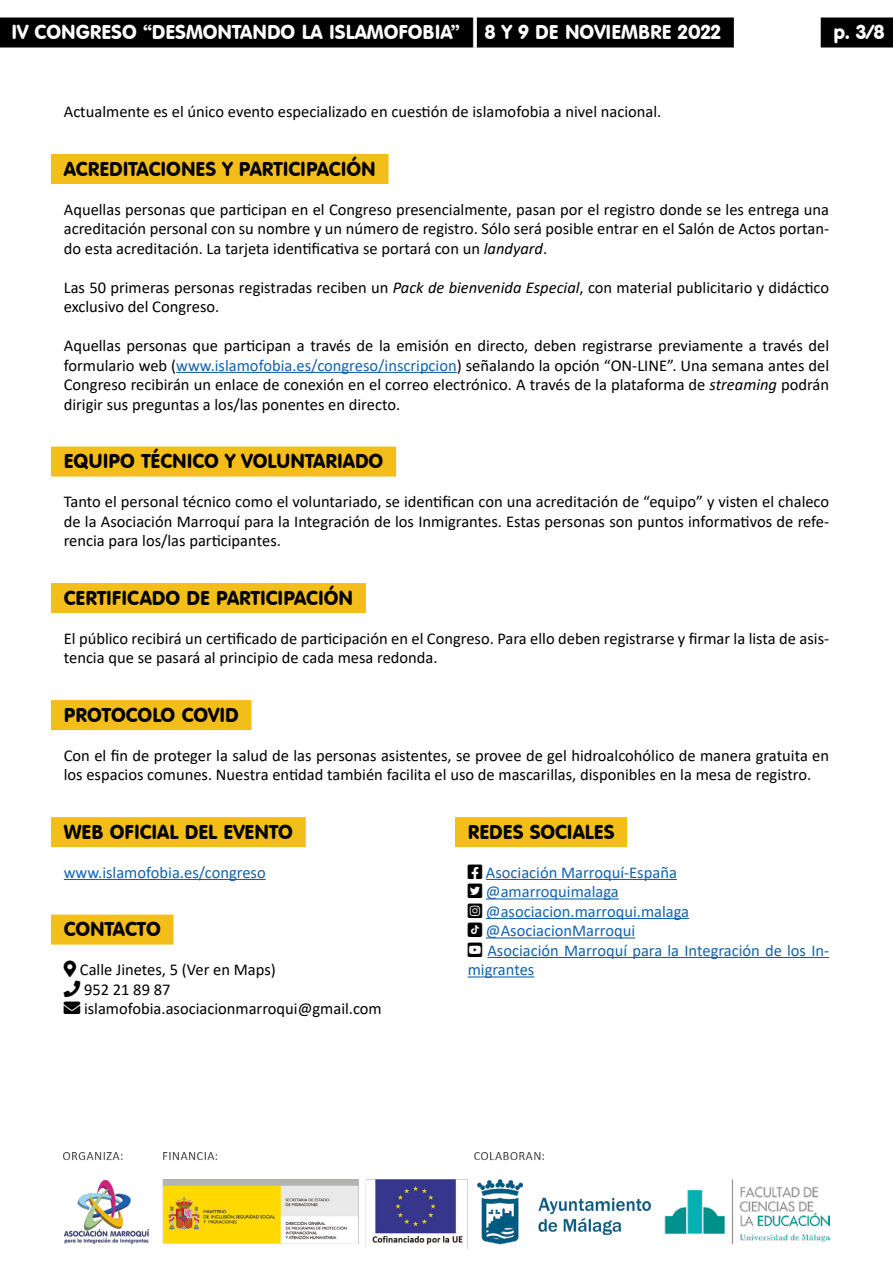
<style>
.page{position:relative;width:893px;height:1263px;background:#fff}
.page>*{position:absolute;margin:0;border:0;box-sizing:border-box;transform-origin:0 0}
.t1{font:19.5px "VAG Rounded BT";color:#000}
.t2{font:19.5px "VAG Rounded BT";color:#fff}
.t3{font:16.5px/19.5px "Calibri";color:#000}
.t4{font:16.5px "Calibri";color:#1463aa}
.s1{font-size:37.5px}
.s2{font-style:italic}
.s3{color:#1463aa}
</style>
<div class="page">
<div style="left:821px;top:18px;width:72px;height:30px;background:#000"></div>
<div style="left:0;top:18px;width:734px;height:30px;background:#000"></div>
<div style="left:51px;top:154px;width:337px;height:30px;background:#f3bd1a"></div>
<hr style="left:176px;top:372px;width:281px;height:1px;background:#1463aa">
<div style="left:51px;top:447px;width:345px;height:30px;background:#f3bd1a"></div>
<div style="left:51px;top:583px;width:315px;height:30px;background:#f3bd1a"></div>
<div style="left:51px;top:700px;width:200px;height:30px;background:#f3bd1a"></div>
<div style="left:51px;top:817px;width:255px;height:30px;background:#f3bd1a"></div>
<hr style="left:64px;top:879px;width:202px;height:1px;background:#1463aa">
<div style="left:51px;top:915px;width:123px;height:30px;background:#f3bd1a"></div>
<div style="left:455px;top:817px;width:172px;height:30px;background:#f3bd1a"></div>
<hr style="left:486px;top:879px;width:191px;height:1px;background:#1463aa">
<hr style="left:486px;top:898px;width:133px;height:1px;background:#1463aa">
<hr style="left:486px;top:918px;width:203px;height:1px;background:#1463aa">
<hr style="left:486px;top:937px;width:149px;height:1px;background:#1463aa">
<hr style="left:487px;top:957px;width:342px;height:1px;background:#1463aa">
<hr style="left:468px;top:976px;width:66px;height:1px;background:#1463aa">
<img style="left:63px;top:1152px;width:767px;height:96px">
<p class="t2" style="left:11px;top:20px;width:711px">IV CONGRESO “DESMONTANDO LA ISLAMOFOBIA” <span class="s1">|</span>8 Y 9 DE NOVIEMBRE 2022</p>
<p class="t2" style="left:833px;top:20px;width:52px">p. 3/8</p>
<p class="t3" style="left:64px;top:101px;width:599px">Actualmente es el único evento especializado en cuestión de islamofobia a nivel nacional.</p>
<p class="t1" style="left:64px;top:156px;width:313px">ACREDITACIONES Y PARTICIPACIÓN</p>
<p class="t3" style="left:64px;top:199px;width:767px;text-align:justify">Aquellas personas que participan en el Congreso presencialmente, pasan por el registro donde se les entrega una acreditación personal con su nombre y un número de registro. Sólo será posible entrar en el Salón de Actos portan&shy;do esta acreditación. La tarjeta identificativa se portará con un <span class="s2">landyard</span>.</p>
<p class="t3" style="left:64px;top:277px;width:767px">Las 50 primeras personas registradas reciben un <span class="s2">Pack de bienvenida Especial</span>, con material publicitario y didáctico exclusivo del Congreso.</p>
<p class="t3" style="left:64px;top:335px;width:767px;text-align:justify">Aquellas personas que participan a través de la emisión en directo, deben registrarse previamente a través del formulario web (<span class="s3">www.islamofobia.es/congreso/inscripcion</span>) señalando la opción “ON-LINE”. Una semana antes del Congreso recibirán un enlace de conexión en el correo electrónico. A través de la plataforma de <span class="s2">streaming</span> podrán dirigir sus preguntas a los/las ponentes en directo.</p>
<p class="t1" style="left:64px;top:449px;width:321px">EQUIPO TÉCNICO Y VOLUNTARIADO</p>
<p class="t3" style="left:64px;top:491px;width:767px;text-align:justify">Tanto el personal técnico como el voluntariado, se identifican con una acreditación de “equipo” y visten el chaleco de la Asociación Marroquí para la Integración de los Inmigrantes. Estas personas son puntos informativos de refe&shy;rencia para los/las participantes.</p>
<p class="t1" style="left:64px;top:585px;width:291px">CERTIFICADO DE PARTICIPACIÓN</p>
<p class="t3" style="left:64px;top:628px;width:767px">El público recibirá un certificado de participación en el Congreso. Para ello deben registrarse y firmar la lista de asis&shy;tencia que se pasará al principio de cada mesa redonda.</p>
<p class="t1" style="left:64px;top:702px;width:176px">PROTOCOLO COVID</p>
<p class="t3" style="left:64px;top:745px;width:767px">Con el fin de proteger la salud de las personas asistentes, se provee de gel hidroalcohólico de manera gratuita en los espacios comunes. Nuestra entidad también facilita el uso de mascarillas, disponibles en la mesa de registro.</p>
<p class="t1" style="left:64px;top:819px;width:231px">WEB OFICIAL DEL EVENTO</p>
<p class="t4" style="left:64px;top:861px;width:203px">www.islamofobia.es/congreso</p>
<p class="t1" style="left:64px;top:917px;width:98px">CONTACTO</p>
<p class="t3" style="left:80px;top:959px;width:197px">Calle Jinetes, 5 (Ver en Maps)<br>952 21 89 87</p>
<p class="t3" style="left:64px;top:998px;width:320px">→ islamofobia.asociacionmarroqui@gmail.com</p>
<p class="t1" style="left:468px;top:819px;width:148px">REDES SOCIALES</p>
<p class="t4" style="left:486px;top:861px;width:192px">Asociación Marroquí-España</p>
<p class="t4" style="left:486px;top:880px;width:134px">@amarroquimalaga</p>
<p class="t4" style="left:486px;top:900px;width:205px">@asociacion.marroqui.malaga</p>
<p class="t4" style="left:486px;top:919px;width:151px">@AsociacionMarroqui</p>
<p class="t4" style="left:487px;top:939px;width:343px">Asociación Marroquí para la Integración de los In-</p>
<p class="t4" style="left:468px;top:958px;width:68px">migrantes</p>
</div>
